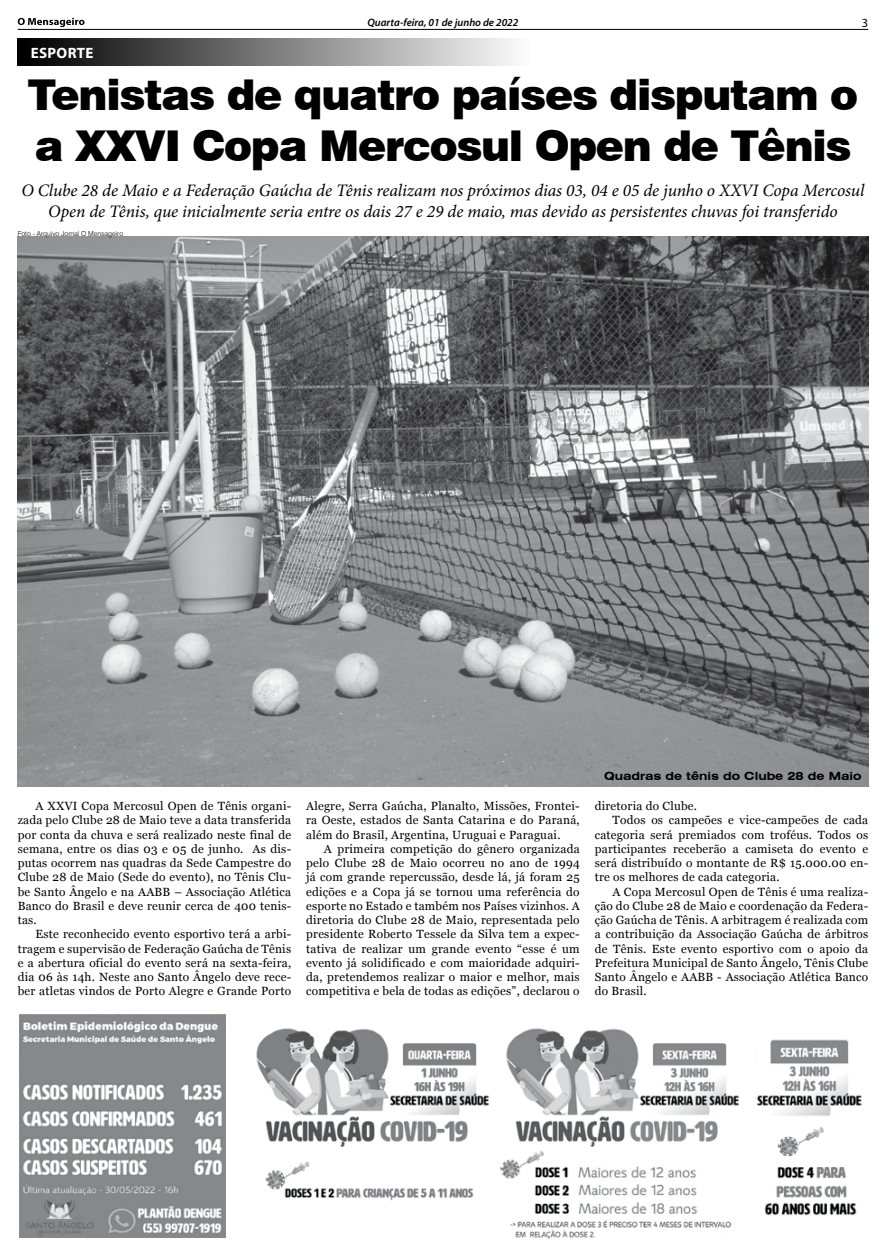
<style>
.page{position:relative;width:886px;height:1258px;background:#fff}
.page>*{position:absolute;margin:0;border:0;box-sizing:border-box;transform-origin:0 0}
.t1{font:900 42.5px/51px "Swiss 721 BT";letter-spacing:-.03em;color:#000}
.t2{font:italic 17.5px/21px "Minion Pro";letter-spacing:-.005em;color:#000;text-align:center}
.t3{font:700 15px "Myriad Pro";letter-spacing:.02em;color:#fff}
.t4{font:12.5px "Myriad Pro";color:#000}
.t5{font:11.88px/14.2px "Georgia";letter-spacing:.02em;color:#000;text-align:justify}
.t6{font:700 expanded 11.25px "Swiss 721 BT";color:#000}
.t7{font:italic 600 10.75px "Myriad Pro";color:#000}
.t8{font:300 6.88px "Swiss 721 BT";color:#000}
</style>
<div class="page">
<svg style="left:18px;top:18px;width:66px;height:9px"></svg>
<hr style="left:18px;top:29px;width:850px;height:1px;background:#000">
<img style="left:18px;top:237px;width:850px;height:550px">
<div style="left:18px;top:38px;width:512px;height:28px;background:linear-gradient(to right,#000,#fcfcfc)"></div>
<img style="left:19px;top:1014px;width:207px;height:224px">
<img style="left:256px;top:1028px;width:483px;height:212px">
<img style="left:756px;top:1039px;width:106px;height:77px">
<img style="left:777px;top:1127px;width:69px;height:52px">
<img style="left:776px;top:1185px;width:71px;height:13px">
<img style="left:764px;top:1202px;width:93px;height:14px">
<p class="t3" style="left:31px;top:43px;width:64px">ESPORTE</p>
<p class="t7" style="left:367px;top:15px;width:153px">Quarta-feira, 01 de junho de 2022</p>
<p class="t4" style="left:862px;top:15px;width:8px">3</p>
<h1 class="t1" style="left:28px;top:69px;width:831px">Tenistas de quatro países disputam o a XXVI Copa Mercosul Open de Tênis</h1>
<h2 class="t2" style="left:21px;top:180px;width:844px">O Clube 28 de Maio e a Federação Gaúcha de Tênis realizam nos próximos dias 03, 04 e 05 de junho o XXVI Copa Mercosul<br>Open de Tênis, que inicialmente seria entre os dais 27 e 29 de maio, mas devido as persistentes chuvas foi transferido</h2>
<p class="t8" style="left:18px;top:229px;width:107px">Foto - Arquivo Jornal O Mensageiro</p>
<p class="t5" style="left:18px;top:799px;width:275px;text-indent:18px">A XXVI Copa Mercosul Open de Tênis organi&shy;zada pelo Clube 28 de Maio teve a data transferida por conta da chuva e será realizado neste final de semana, entre os dias 03 e 05 de junho. As dis&shy;putas ocorrem nas quadras da Sede Campestre do Clube 28 de Maio (Sede do evento), no Tênis Clu&shy;be Santo Ângelo e na AABB – Associação Atlética Banco do Brasil e deve reunir cerca de 400 tenis&shy;tas.</p>
<p class="t5" style="left:18px;top:927px;width:275px;text-indent:18px">Este reconhecido evento esportivo terá a arbi&shy;tragem e supervisão de Federação Gaúcha de Tênis e a abertura oficial do evento será na sexta-feira, dia 06 às 14h. Neste ano Santo Ângelo deve rece&shy;ber atletas vindos de Porto Alegre e Grande Porto</p>
<p class="t5" style="left:306px;top:799px;width:275px">Alegre, Serra Gaúcha, Planalto, Missões, Frontei&shy;ra Oeste, estados de Santa Catarina e do Paraná, além do Brasil, Argentina, Uruguai e Paraguai.</p>
<p class="t5" style="left:306px;top:842px;width:275px;text-indent:18px">A primeira competição do gênero organizada pelo Clube 28 de Maio ocorreu no ano de 1994 já com grande repercussão, desde lá, já foram 25 edições e a Copa já se tornou uma referência do esporte no Estado e também nos Países vizinhos. A diretoria do Clube 28 de Maio, representada pelo presidente Roberto Tessele da Silva tem a expec&shy;tativa de realizar um grande evento “esse é um evento já solidificado e com maioridade adquiri&shy;da, pretendemos realizar o maior e melhor, mais competitiva e bela de todas as edições”, declarou o</p>
<p class="t6" style="left:604px;top:769px;width:259px">Quadras de tênis do Clube 28 de Maio</p>
<p class="t5" style="left:595px;top:799px;width:104px">diretoria do Clube.</p>
<p class="t5" style="left:612px;top:813px;width:257px">Todos os campeões e vice-campeões de cada</p>
<p class="t5" style="left:595px;top:827px;width:275px">categoria será premiados com troféus. Todos os</p>
<p class="t5" style="left:595px;top:842px;width:275px">participantes receberão a camiseta do evento e</p>
<p class="t5" style="left:595px;top:856px;width:275px">será distribuído o montante de R$ 15.000.00 en-</p>
<p class="t5" style="left:595px;top:870px;width:186px">tre os melhores de cada categoria.</p>
<p class="t5" style="left:612px;top:884px;width:257px">A Copa Mercosul Open de Tênis é uma realiza-</p>
<p class="t5" style="left:595px;top:899px;width:275px">ção do Clube 28 de Maio e coordenação da Federa-</p>
<p class="t5" style="left:595px;top:913px;width:275px">ção Gaúcha de Tênis. A arbitragem é realizada com</p>
<p class="t5" style="left:595px;top:927px;width:275px">a contribuição da Associação Gaúcha de árbitros</p>
<p class="t5" style="left:595px;top:941px;width:275px">de Tênis. Este evento esportivo com o apoio da</p>
<p class="t5" style="left:595px;top:956px;width:275px">Prefeitura Municipal de Santo Ângelo, Tênis Clube</p>
<p class="t5" style="left:595px;top:970px;width:275px">Santo Ângelo e AABB - Associação Atlética Banco</p>
<p class="t5" style="left:595px;top:984px;width:54px">do Brasil.</p>
</div>
